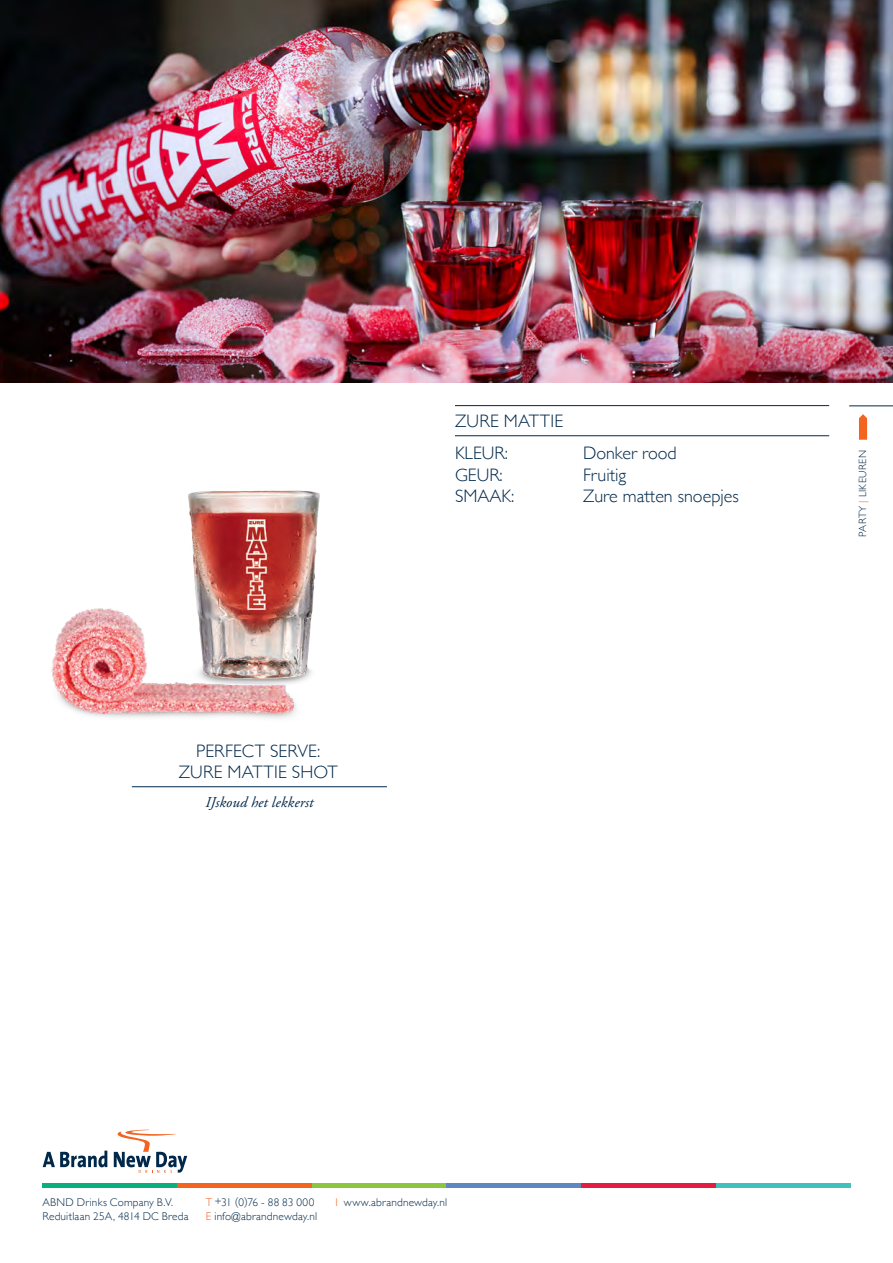
<style>
.page{position:relative;width:893px;height:1263px;background:#fff}
.page>*{position:absolute;margin:0;border:0;box-sizing:border-box;transform-origin:0 0}
.Titel_lijn-boven_ond{font:300 18px/21px "Gill Sans";color:#00284a;text-align:center}
.Ingredienten{font:italic 15px "Adobe Garamond Pro";letter-spacing:.005em;color:#00284a}
.t1{font:300 11.25px "Gill Sans";letter-spacing:.015em;color:#00284a}
.t2{font:300 10.5px "Gill Sans";letter-spacing:.035em;color:#00284a}
.s1{color:#f36421}
</style>
<div class="page">
<div style="left:43px;top:1183px;width:134px;height:5px;background:#09af7c"></div>
<div style="left:177px;top:1183px;width:135px;height:5px;background:#f36421"></div>
<div style="left:312px;top:1183px;width:134px;height:5px;background:#8bc63e"></div>
<div style="left:446px;top:1183px;width:135px;height:5px;background:#5f88be"></div>
<div style="left:581px;top:1183px;width:135px;height:5px;background:#e31c41"></div>
<div style="left:716px;top:1183px;width:134px;height:5px;background:#42c0bd"></div>
<svg style="left:43px;top:1150px;width:64px;height:17px"></svg>
<svg style="left:114px;top:1130px;width:73px;height:43px"></svg>
<img style="left:0;top:0;width:893px;height:383px">
<hr style="left:455px;top:405px;width:374px;height:1px;background:#00284a">
<hr style="left:455px;top:435px;width:374px;height:1px;background:#00284a">
<hr style="left:132px;top:786px;width:255px;height:1px;background:#00284a">
<img style="left:188px;top:490px;width:132px;height:110px">
<img style="left:51px;top:600px;width:262px;height:118px">
<hr style="left:849px;top:406px;width:44px;height:1px;background:#00284a">
<svg style="left:859px;top:414px;width:8px;height:26px"></svg>
<p class="Titel_lijn-boven_ond" style="left:179px;top:740px;width:161px">PERFECT SERVE:<br>ZURE MATTIE SHOT</p>
<p class="Ingredienten" style="left:205px;top:793px;width:109px">IJskoud het lekkerst</p>
<p class="Titel_lijn-boven_ond" style="left:455px;top:410px;width:110px">ZURE MATTIE</p>
<p class="Titel_lijn-boven_ond" style="left:455px;top:442px;width:54px">KLEUR:</p>
<p class="Titel_lijn-boven_ond" style="left:583px;top:442px;width:95px">Donker rood</p>
<p class="Titel_lijn-boven_ond" style="left:455px;top:464px;width:49px">GEUR:</p>
<p class="Titel_lijn-boven_ond" style="left:583px;top:464px;width:45px">Fruitig</p>
<p class="Titel_lijn-boven_ond" style="left:455px;top:485px;width:61px">SMAAK:</p>
<p class="Titel_lijn-boven_ond" style="left:583px;top:485px;width:157px">Zure matten snoepjes</p>
<p class="t2" style="left:854px;top:537px;width:88px;rotate:-90deg">PARTY <span class="s1">|</span> LIKEUREN</p>
<p class="t1" style="left:206px;top:1193px;width:110px"><span class="s1">T</span> +31 (0)76 - 88 83 000</p>
<p class="t1" style="left:206px;top:1207px;width:113px"><span class="s1">E</span> info@abrandnewday.nl</p>
<p class="t1" style="left:43px;top:1193px;width:132px">ABND Drinks Company B.V.</p>
<p class="t1" style="left:335px;top:1193px;width:114px"><span class="s1">I</span> www.abrandnewday.nl</p>
<p class="t1" style="left:43px;top:1207px;width:148px">Reduitlaan 25A, 4814 DC Breda</p>
</div>
